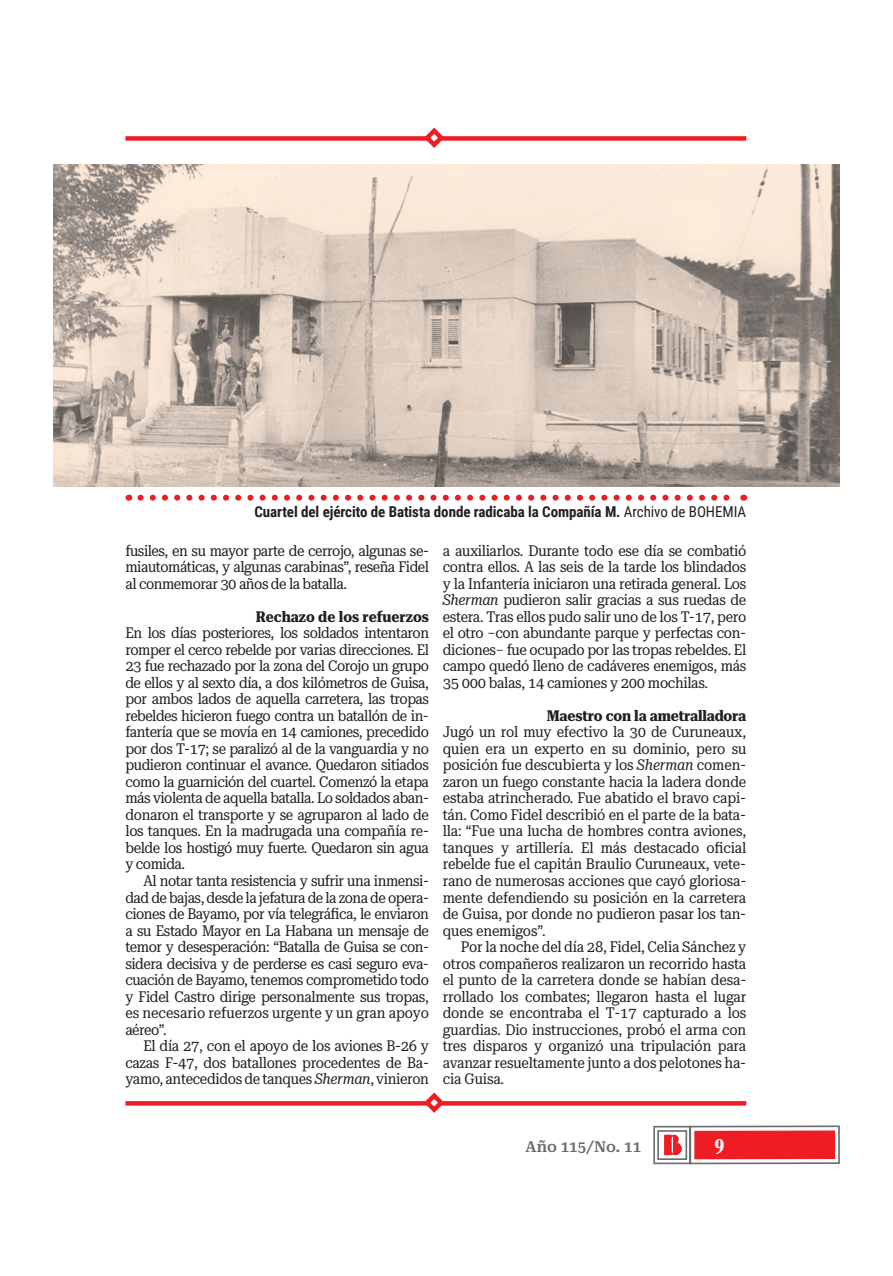
<style>
.page{position:relative;width:893px;height:1276px;background:#fff}
.page>*{position:absolute;margin:0;border:0;box-sizing:border-box;transform-origin:0 0}
.t1{font:700 ultra-condensed 21px "Roboto Serif 120 pt";color:#fff}
.t2{font:15px/16.5px "Roboto Serif 28 pt Condensed";letter-spacing:-.02em;color:#231f20;text-align:justify}
.t3{font:700 15px "Roboto Condensed";letter-spacing:-.005em;color:#231f20}
.t4{font:700 15px "Roboto Serif 28 pt Condensed";letter-spacing:-.01em;color:#231f20}
.t5{font:600 15px "Roboto Serif";color:#6c6d70}
.s1{font-weight:400}
.s2{font-style:italic}
</style>
<div class="page">
<svg style="left:653px;top:1125px;width:187px;height:40px"></svg>
<div style="left:694px;top:1130px;width:141px;height:29px;background:#ee1d23"></div>
<img style="left:53px;top:164px;width:787px;height:323px">
<svg style="left:140px;top:495px;width:590px;height:6px"></svg>
<svg style="left:125px;top:1101px;width:296px;height:4px"></svg>
<svg style="left:448px;top:1101px;width:298px;height:4px"></svg>
<svg style="left:421px;top:1092px;width:27px;height:21px"></svg>
<div style="left:125px;top:136px;width:303px;height:5px;background:#ee1d23"></div>
<div style="left:440px;top:136px;width:306px;height:5px;background:#ee1d23"></div>
<svg style="left:421px;top:127px;width:27px;height:21px"></svg>
<p class="t3" style="left:254px;top:503px;width:493px">Cuartel del ejército de Batista donde radicaba la Compañía M. <span class="s1">Archivo de BOHEMIA</span></p>
<p class="t2" style="left:125px;top:542px;width:305px">fusiles, en su mayor parte de cerrojo, algunas se&shy;miautomáticas, y algunas carabinas”, reseña Fidel al conmemorar 30 años de la batalla.</p>
<p class="t4" style="left:256px;top:608px;width:175px">Rechazo de los refuerzos</p>
<p class="t2" style="left:125px;top:625px;width:305px">En los días posteriores, los soldados intentaron romper el cerco rebelde por varias direcciones. El 23 fue rechazado por la zona del Corojo un grupo de ellos y al sexto día, a dos kilómetros de Guisa, por ambos lados de aquella carretera, las tropas rebeldes hicieron fuego contra un batallón de in&shy;fantería que se movía en 14 camiones, precedido por dos T-17; se paralizó al de la vanguardia y no pudieron continuar el avance. Quedaron sitiados como la guarnición del cuartel. Comenzó la etapa más violenta de aquella batalla. Lo soldados aban&shy;donaron el transporte y se agruparon al lado de los tanques. En la madrugada una compañía re&shy;belde los hostigó muy fuerte. Quedaron sin agua y comida.</p>
<p class="t2" style="left:125px;top:872px;width:305px;text-indent:18px">Al notar tanta resistencia y sufrir una inmensi&shy;dad de bajas, desde la jefatura de la zona de opera&shy;ciones de Bayamo, por vía telegráfica, le enviaron a su Estado Mayor en La Habana un mensaje de temor y desesperación: “Batalla de Guisa se con&shy;sidera decisiva y de perderse es casi seguro eva&shy;cuación de Bayamo, tenemos comprometido todo y Fidel Castro dirige personalmente sus tropas, es necesario refuerzos urgente y un gran apoyo aéreo”.</p>
<p class="t2" style="left:125px;top:1038px;width:305px;text-indent:18px">El día 27, con el apoyo de los aviones B-26 y cazas F-47, dos batallones procedentes de Ba&shy;yamo, antecedidos de tanques <span class="s2">Sherman</span>, vinieron</p>
<p class="t2" style="left:443px;top:542px;width:305px">a auxiliarlos. Durante todo ese día se combatió contra ellos. A las seis de la tarde los blindados y la Infantería iniciaron una retirada general. Los <span class="s2">Sherman</span> pudieron salir gracias a sus ruedas de estera. Tras ellos pudo salir uno de los T-17, pero el otro –con abundante parque y perfectas con&shy;diciones– fue ocupado por las tropas rebeldes. El campo quedó lleno de cadáveres enemigos, más 35 000 balas, 14 camiones y 200 mochilas.</p>
<p class="t4" style="left:547px;top:707px;width:201px">Maestro con la ametralladora</p>
<p class="t2" style="left:443px;top:724px;width:305px">Jugó un rol muy efectivo la 30 de Curuneaux, quien era un experto en su dominio, pero su posición fue descubierta y los <span class="s2">Sherman</span> comen&shy;zaron un fuego constante hacia la ladera donde estaba atrincherado. Fue abatido el bravo capi&shy;tán. Como Fidel describió en el parte de la bata&shy;lla: “Fue una lucha de hombres contra aviones, tanques y artillería. El más destacado oficial rebelde fue el capitán Braulio Curuneaux, vete&shy;rano de numerosas acciones que cayó gloriosa&shy;mente defendiendo su posición en la carretera de Guisa, por donde no pudieron pasar los tan&shy;ques enemigos”.</p>
<p class="t2" style="left:443px;top:938px;width:305px;text-indent:18px">Por la noche del día 28, Fidel, Celia Sánchez y otros compañeros realizaron un recorrido hasta el punto de la carretera donde se habían desa&shy;rrollado los combates; llegaron hasta el lugar donde se encontraba el T-17 capturado a los guardias. Dio instrucciones, probó el arma con tres disparos y organizó una tripulación para avanzar resueltamente junto a dos pelotones ha&shy;cia Guisa.</p>
<p class="t5" style="left:526px;top:1138px;width:117px">Año 115/No. 11</p>
<h1 class="t1" style="left:715px;top:1132px;width:11px">9</h1>
</div>
